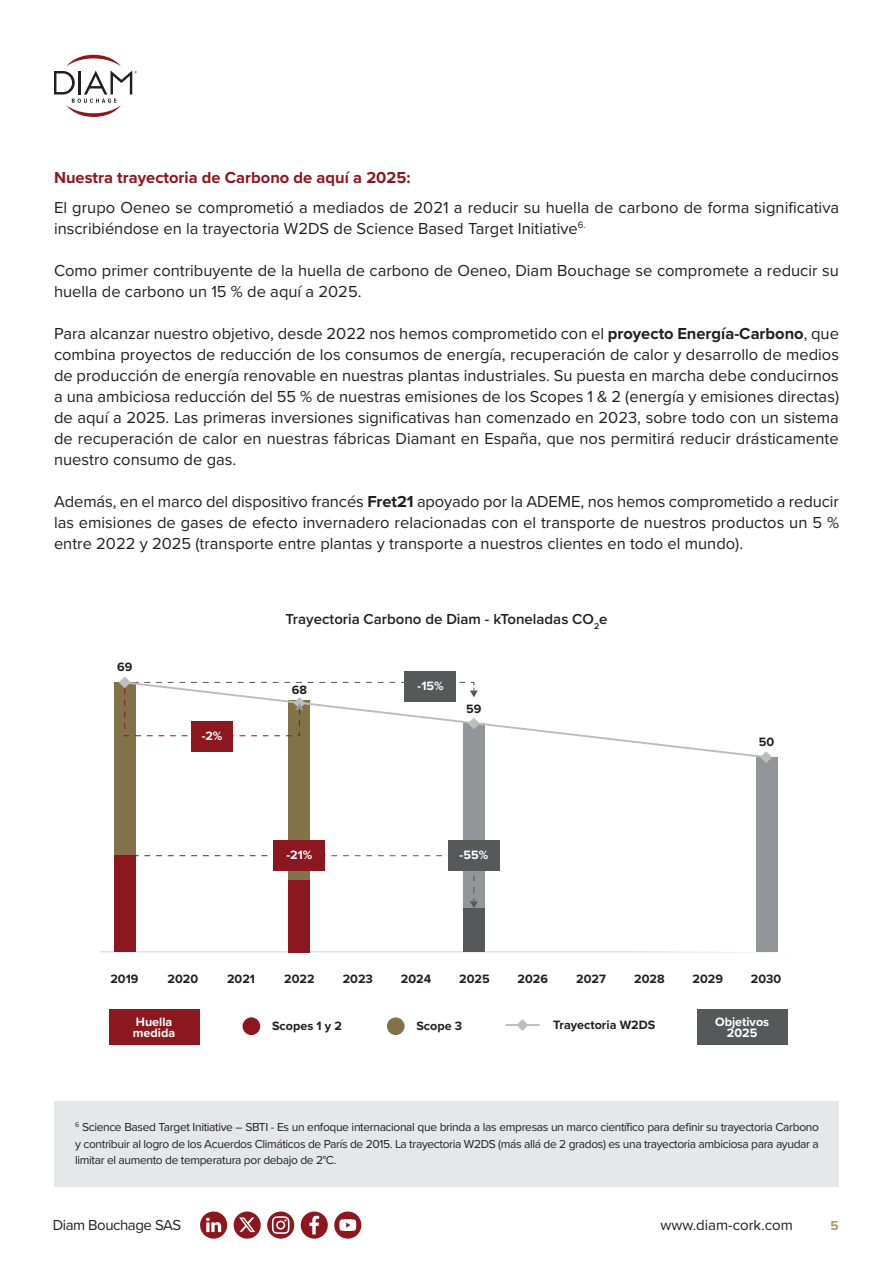
<style>
.page{position:relative;width:893px;height:1263px;background:#fff}
.page>*{position:absolute;margin:0;border:0;box-sizing:border-box;transform-origin:0 0}
.t1{font:700 19.35px "Proxima Nova";color:#231f20}
.t2{font:16.5px/21px "Proxima Nova";color:#231f20}
.t3{font:700 16.5px "Proxima Nova";color:#8c171e}
.t4{font:600 15px "Proxima Nova";color:#231f20}
.t5{font:15px "Proxima Nova";color:#231f20}
.t6{font:15px "Proxima Nova";letter-spacing:-.03em;color:#231f20}
.t7{font:700 13.5px "Proxima Nova";color:#ad9d6e}
.t8{font:700 12.6px "Proxima Nova";color:#231f20}
.t9{font:700 12.6px/11.1px "Proxima Nova";color:#fff;text-align:center}
.t10{font:12px/16.5px "Proxima Nova";letter-spacing:-.03em;color:#231f20;text-align:justify}
.s1{font-weight:700}
</style>
<div class="page">
<svg style="left:54px;top:55px;width:83px;height:62px"></svg>
<div style="left:234px;top:1211px;width:27px;height:27px;background:#8c171e;border-radius:50%"></div>
<div style="left:301px;top:1211px;width:27px;height:27px;background:#8c171e;border-radius:50%"></div>
<svg style="left:267px;top:1211px;width:27px;height:27px"></svg>
<div style="left:334px;top:1211px;width:27px;height:27px;background:#8c171e;border-radius:50%"></div>
<div style="left:200px;top:1211px;width:27px;height:27px;background:#8c171e;border-radius:50%"></div>
<svg style="left:239px;top:1217px;width:16px;height:15px"></svg>
<svg style="left:272px;top:1216px;width:17px;height:18px"></svg>
<svg style="left:309px;top:1216px;width:10px;height:18px"></svg>
<svg style="left:339px;top:1219px;width:17px;height:12px"></svg>
<svg style="left:206px;top:1218px;width:15px;height:14px"></svg>
<svg style="left:100px;top:952px;width:655px;height:1px"></svg>
<div style="left:114px;top:682px;width:22px;height:174px;background:#817249"></div>
<div style="left:756px;top:757px;width:21px;height:195px;background:#939598"></div>
<div style="left:114px;top:856px;width:22px;height:96px;background:#8c171e"></div>
<div style="left:288px;top:700px;width:22px;height:180px;background:#817249"></div>
<div style="left:288px;top:880px;width:22px;height:72px;background:#8c171e"></div>
<div style="left:463px;top:723px;width:22px;height:185px;background:#939598"></div>
<div style="left:463px;top:908px;width:22px;height:44px;background:#57585a"></div>
<svg style="left:136px;top:855px;width:138px;height:1px"></svg>
<svg style="left:325px;top:855px;width:153px;height:53px"></svg>
<div style="left:448px;top:840px;width:52px;height:31px;background:#57585a"></div>
<div style="left:274px;top:840px;width:51px;height:31px;background:#8c171e"></div>
<div style="left:404px;top:671px;width:52px;height:31px;background:#57585a"></div>
<svg style="left:191px;top:723px;width:569px;height:35px"></svg>
<svg style="left:760px;top:751px;width:12px;height:12px"></svg>
<div style="left:191px;top:721px;width:42px;height:30px;background:#8c171e"></div>
<svg style="left:119px;top:676px;width:361px;height:61px"></svg>
<div style="left:387px;top:1017px;width:18px;height:18px;background:#817249;border-radius:50%"></div>
<div style="left:243px;top:1017px;width:17px;height:18px;background:#8c171e;border-radius:50%"></div>
<hr style="left:505px;top:1024px;width:35px;height:2px;background:#bbbdbe">
<svg style="left:518px;top:1019px;width:9px;height:12px"></svg>
<div style="left:109px;top:1009px;width:90px;height:35px;background:#8c171e"></div>
<div style="left:697px;top:1009px;width:90px;height:35px;background:#57585a"></div>
<div style="left:54px;top:1101px;width:785px;height:85px;background:#e6e7e9"></div>
<p class="t3" style="left:54px;top:165px;width:358px">Nuestra trayectoria de Carbono de aquí a 2025:</p>
<p class="t2" style="left:54px;top:196px;width:787px">El grupo Oeneo se comprometió a mediados de 2021 a reducir su huella de carbono de forma significativa inscribiéndose en la trayectoria W2DS de Science Based Target Initiative<sup>6.</sup></p>
<p class="t2" style="left:54px;top:259px;width:786px">Como primer contribuyente de la huella de carbono de Oeneo, Diam Bouchage se compromete a reducir su huella de carbono un 15 % de aquí a 2025.</p>
<p class="t2" style="left:54px;top:322px;width:787px;text-align:justify">Para alcanzar nuestro objetivo, desde 2022 nos hemos comprometido con el <span class="s1">proyecto Energía-Carbono</span>, que combina proyectos de reducción de los consumos de energía, recuperación de calor y desarrollo de medios de producción de energía renovable en nuestras plantas industriales. Su puesta en marcha debe conducirnos a una ambiciosa reducción del 55 % de nuestras emisiones de los Scopes 1 &amp; 2 (energía y emisiones directas) de aquí a 2025. Las primeras inversiones significativas han comenzado en 2023, sobre todo con un sistema de recuperación de calor en nuestras fábricas Diamant en España, que nos permitirá reducir drásticamente nuestro consumo de gas.</p>
<p class="t2" style="left:54px;top:490px;width:786px;text-align:justify">Además, en el marco del dispositivo francés <span class="s1">Fret21</span> apoyado por la ADEME, nos hemos comprometido a reducir las emisiones de gases de efecto invernadero relacionadas con el transporte de nuestros productos un 5 % entre 2022 y 2025 (transporte entre plantas y transporte a nuestros clientes en todo el mundo).</p>
<p class="t8" style="left:117px;top:658px;width:17px">69</p>
<p class="t1" style="left:241px;top:605px;width:400px">Trajectoire Carbone de Diam - kTonnes CO2e</p>
<p class="t4" style="left:285px;top:608px;width:324px">Trayectoria Carbono de Diam - kToneladas CO<sub>2</sub>e</p>
<p class="t9" style="left:202px;top:730px;width:22px">-2%</p>
<p class="t8" style="left:292px;top:680px;width:17px">68</p>
<p class="t9" style="left:418px;top:680px;width:28px">-15%</p>
<p class="t8" style="left:466px;top:699px;width:17px">59</p>
<p class="t9" style="left:286px;top:849px;width:27px">-21%</p>
<p class="t9" style="left:460px;top:849px;width:30px">-55%</p>
<p class="t8" style="left:759px;top:732px;width:17px">50</p>
<p class="t8" style="left:110px;top:969px;width:30px">2019</p>
<p class="t8" style="left:167px;top:969px;width:32px">2020</p>
<p class="t8" style="left:227px;top:969px;width:30px">2021</p>
<p class="t8" style="left:284px;top:969px;width:32px">2022</p>
<p class="t8" style="left:343px;top:969px;width:32px">2023</p>
<p class="t8" style="left:401px;top:969px;width:32px">2024</p>
<p class="t8" style="left:459px;top:969px;width:32px">2025</p>
<p class="t8" style="left:518px;top:969px;width:32px">2026</p>
<p class="t8" style="left:576px;top:969px;width:31px">2027</p>
<p class="t8" style="left:634px;top:969px;width:32px">2028</p>
<p class="t8" style="left:692px;top:969px;width:32px">2029</p>
<p class="t8" style="left:751px;top:969px;width:32px">2030</p>
<p class="t9" style="left:133px;top:1027px;width:44px">medida</p>
<p class="t9" style="left:715px;top:1016px;width:56px">Objetivos<br>2025</p>
<p class="t9" style="left:136px;top:1016px;width:38px">Huella</p>
<p class="t8" style="left:272px;top:1017px;width:72px">Scopes 1 y 2</p>
<p class="t8" style="left:416px;top:1017px;width:47px">Scope 3</p>
<p class="t8" style="left:553px;top:1015px;width:104px">Trayectoria W2DS</p>
<p class="t10" style="left:75px;top:1118px;width:745px"><sup>6</sup> Science Based Target Initiative – SBTI - Es un enfoque internacional que brinda a las empresas un marco científico para definir su trayectoria Carbono y contribuir al logro de los Acuerdos Climáticos de París de 2015. La trayectoria W2DS (más allá de 2 grados) es una trayectoria ambiciosa para ayudar a limitar el aumento de temperatura por debajo de 2°C.</p>
<p class="t6" style="left:53px;top:1214px;width:130px">Diam Bouchage SAS</p>
<p class="t5" style="left:660px;top:1214px;width:134px">www.diam-cork.com</p>
<p class="t7" style="left:830px;top:1215px;width:10px">5</p>
</div>
